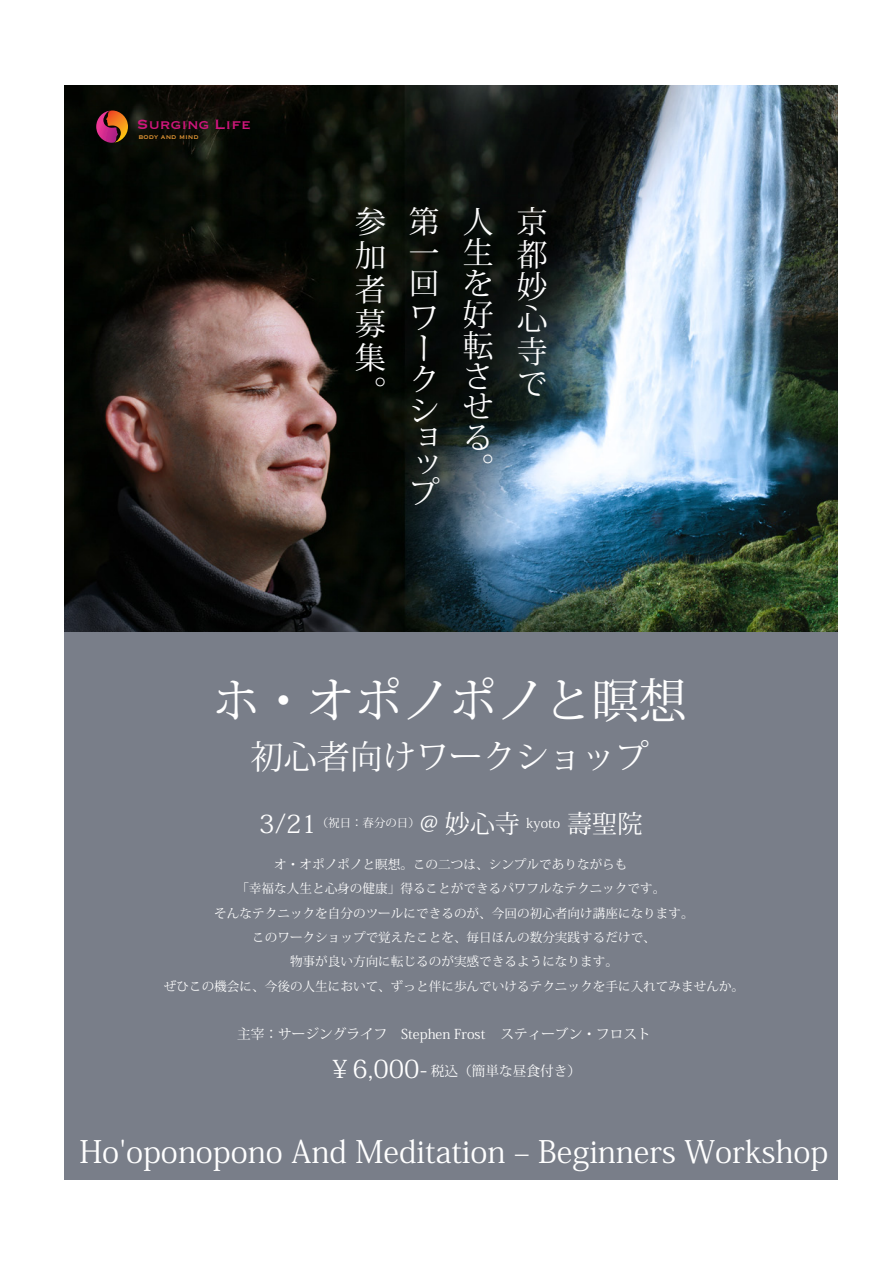
<style>
.page{position:relative;width:893px;height:1263px;background:#fff}
.page>*{position:absolute;margin:0;border:0;box-sizing:border-box;transform-origin:0 0}
.t1{font:47.4px "Koz Min Pro";color:#fff}
.t2{font:33.15px "Koz Min Pro";color:#fff}
.t3{font:30.9px "Koz Min Pro";color:#fff}
.t4{font:30.75px/30.8px "Koz Min Pro";color:#fff}
.t5{font:25.05px "Koz Min Pro";color:#fff}
.t6{font:17.55px "Copperplate";letter-spacing:-.005em;color:#cf167c}
.t7{font:13.65px "Koz Min Pro";color:#fff}
.t8{font:12.6px/24.3px "Koz Min Pro";color:#fff;text-align:center}
.t9{font:8.4px "Copperplate";color:#e79937}
.s1{font-size:25.05px}
</style>
<div class="page">
<div style="left:64px;top:85px;width:774px;height:1094px;background:#797e89"></div>
<img style="left:64px;top:85px;width:774px;height:546px">
<svg style="left:96px;top:110px;width:32px;height:33px"></svg>
<h3 class="t6" style="left:137px;top:113px;width:115px">Surging Life</h3>
<p class="t9" style="left:138px;top:131px;width:62px">body and mind</p>
<h3 class="t4" style="left:355px;top:204px;width:32px;line-height:33.9px;text-align:justify">参加者募集。</h3>
<h3 class="t4" style="left:463px;top:206px;width:32px;text-indent:-54px">第 人生を好転させる。</h3>
<h3 class="t4" style="left:517px;top:205px;width:31px;line-height:32.4px;text-align:justify">京都妙心寺で</h3>
<h3 class="t4" style="left:409px;top:237px;width:31px;line-height:29.5px">一回</h3>
<h3 class="t4" style="left:409px;top:302px;width:30px">ワークシ</h3>
<h3 class="t4" style="left:409px;top:422px;width:32px;line-height:27.9px;text-align:justify">ョップ</h3>
<h1 class="t1" style="left:212px;top:667px;width:475px">ホ・オポノポノと瞑想</h1>
<h2 class="t2" style="left:250px;top:733px;width:400px">初心者向けワークショップ</h2>
<h3 class="t5" style="left:259px;top:806px;width:385px">3/21<sup>（祝日：春分の日）</sup>@ 妙心寺 <sup>kyoto</sup> 壽聖院</h3>
<p class="t8" style="left:164px;top:851px;width:582px">オ・オポノポノと瞑想。この二つは、シンプルでありながらも<br>「幸福な人生と心身の健康」得ることができるパワフルなテクニックです。<br>そんなテクニックを自分のツールにできるのが、今回の初心者向け講座になります。<br>このワークショップで覚えたことを、毎日ほんの数分実践するだけで、<br>物事が良い方向に転じるのが実感できるようになります。<br>ぜひこの機会に、今後の人生において、ずっと伴に歩んでいけるテクニックを手に入れてみませんか。</p>
<p class="t7" style="left:237px;top:1024px;width:429px">主宰：サージングライフ　Stephen Frost スティーブン・フロスト　</p>
<p class="t7" style="left:327px;top:1061px;width:255px"><span class="s1">￥6,000-</span> 税込（簡単な昼食付き）</p>
<h3 class="t3" style="left:79px;top:1130px;width:750px">Ho'oponopono And Meditation ‒ Beginners Workshop</h3>
</div>
